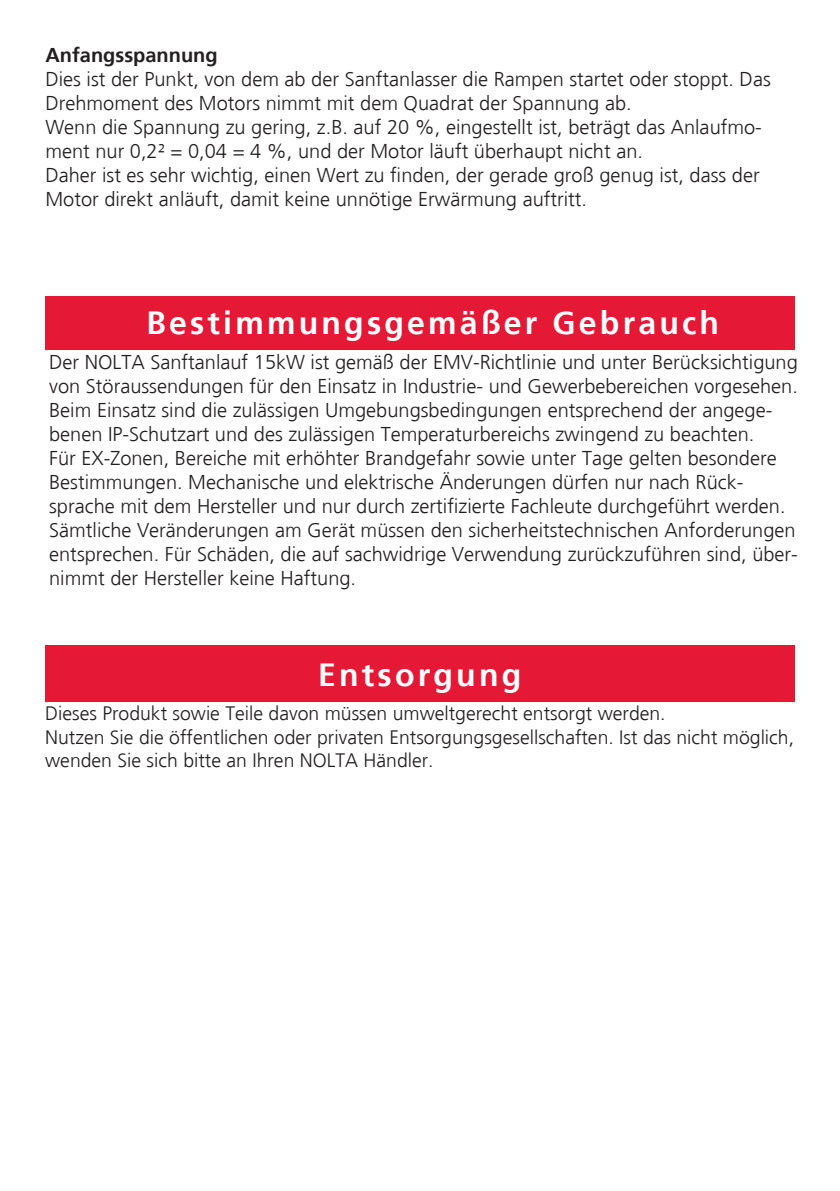
<style>
.page{position:relative;width:840px;height:1191px;background:#fff}
.page>*{position:absolute;margin:0;border:0;box-sizing:border-box;transform-origin:0 0}
.Kapitel{font:700 32px "Frutiger";letter-spacing:.1em;color:#fff}
.Textkörper{font:300 20px/24px "Frutiger";color:#231f20}
.Textkörper-2{font:700 20px "Frutiger";color:#231f20}
.Textkörper-3{font:300 19.4px/23.2px "Frutiger";color:#231f20}
</style>
<div class="page">
<div style="left:45px;top:296px;width:749px;height:54px;background:#e51836"></div>
<div style="left:45px;top:645px;width:748px;height:57px;background:#e51836"></div>
<p class="Textkörper-2" style="left:45px;top:43px;width:174px">Anfangsspannung</p>
<p class="Textkörper" style="left:45px;top:67px;width:726px">Dies ist der Punkt, von dem ab der Sanftanlasser die Rampen startet oder stoppt. Das<br>Drehmoment des Motors nimmt mit dem Quadrat der Spannung ab.</p>
<p class="Textkörper" style="left:45px;top:115px;width:717px">Wenn die Spannung zu gering, z.B. auf 20 %, eingestellt ist, beträgt das Anlaufmo&shy;ment nur 0,2² = 0,04 = 4 %, und der Motor läuft überhaupt nicht an.</p>
<p class="Textkörper" style="left:45px;top:163px;width:715px">Daher ist es sehr wichtig, einen Wert zu finden, der gerade groß genug ist, dass der<br>Motor direkt anläuft, damit keine unnötige Erwärmung auftritt.</p>
<p class="Kapitel" style="left:146px;top:304px;width:574px">Bestimmungsgemäßer Gebrauch</p>
<p class="Textkörper" style="left:49px;top:350px;width:749px">Der NOLTA Sanftanlauf 15kW ist gemäß der EMV-Richtlinie und unter Berücksichtigung von Störaussendungen für den Einsatz in Industrie- und Gewerbebereichen vorgesehen.<br>Beim Einsatz sind die zulässigen Umgebungsbedingungen entsprechend der angege&shy;benen IP-Schutzart und des zulässigen Temperaturbereichs zwingend zu beachten.<br>Für EX-Zonen, Bereiche mit erhöhter Brandgefahr sowie unter Tage gelten besondere Bestimmungen. Mechanische und elektrische Änderungen dürfen nur nach Rück&shy;sprache mit dem Hersteller und nur durch zertifizierte Fachleute durchgeführt werden.<br>Sämtliche Veränderungen am Gerät müssen den sicherheitstechnischen Anforderungen entsprechen. Für Schäden, die auf sachwidrige Verwendung zurückzuführen sind, über&shy;nimmt der Hersteller keine Haftung.</p>
<p class="Kapitel" style="left:318px;top:655px;width:205px">Entsorgung</p>
<p class="Textkörper-3" style="left:45px;top:702px;width:750px">Dieses Produkt sowie Teile davon müssen umweltgerecht entsorgt werden.<br>Nutzen Sie die öffentlichen oder privaten Entsorgungsgesellschaften. Ist das nicht möglich, wenden Sie sich bitte an Ihren NOLTA Händler.</p>
</div>
